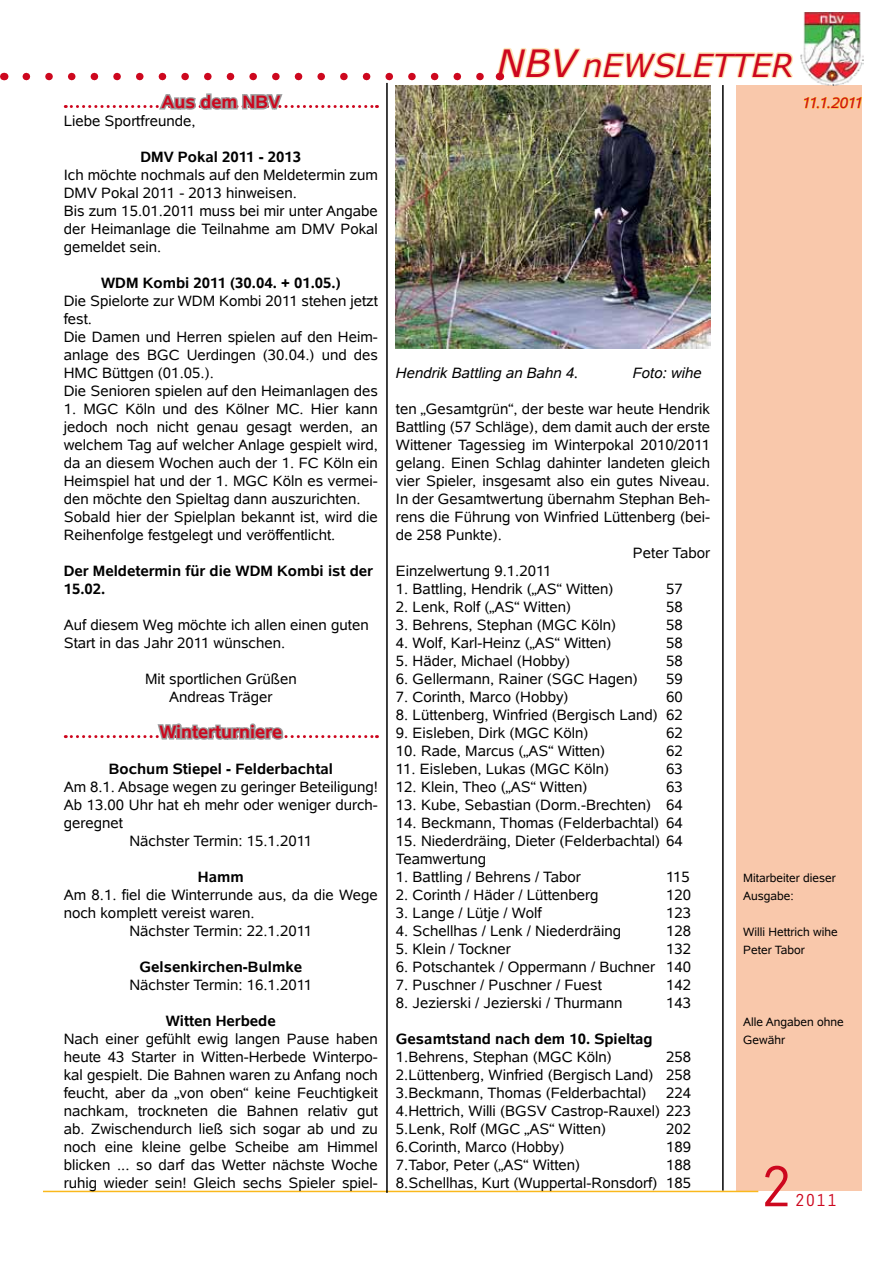
<style>
.page{position:relative;width:893px;height:1263px;background:#fff}
.page>*{position:absolute;margin:0;border:0;box-sizing:border-box;transform-origin:0 0}
.t1{font:60px "Orator Std";color:#cd071e}
.t2{font:italic 31.5px "Verdana";color:#cd071e}
.t3{font:700 18px "Albany";color:#cd071e}
.t4{font:18px "Orator Std";color:#cd071e}
.t5{font:15px/18px "Albany";color:#000}
.t6{font:700 15px/18px "Albany";color:#000}
.t7{font:italic 15px "Albany";color:#000}
.t8{font:italic 15px "Albany";letter-spacing:-.065em;color:#cd071e}
.t9{font:12px/18px "Albany";color:#000}
.s1{font-size:37.5px}
</style>
<div class="page">
<div style="left:737px;top:85px;width:125px;height:1106px;background:#f9c8ab"></div>
<hr style="left:722px;top:85px;width:2px;height:1106px;background:#000">
<img style="left:801px;top:13px;width:62px;height:72px">
<svg style="left:804px;top:97px;width:58px;height:12px"></svg>
<svg style="left:26px;top:73px;width:458px;height:7px"></svg>
<svg style="left:495px;top:48px;width:298px;height:38px"></svg>
<hr style="left:43px;top:1191px;width:715px;height:1px;background:#fab81c">
<svg style="left:65px;top:93px;width:312px;height:17px"></svg>
<svg style="left:65px;top:723px;width:312px;height:17px"></svg>
<hr style="left:386px;top:83px;width:2px;height:1110px;background:#000">
<img style="left:396px;top:85px;width:314px;height:264px">
<svg style="left:395px;top:344px;width:186px;height:5px"></svg>
<p class="t3" style="left:161px;top:89px;width:121px">Aus dem NBV</p>
<p class="t5" style="left:64px;top:112px;width:133px">Liebe Sportfreunde,</p>
<p class="t6" style="left:140px;top:147px;width:162px">DMV Pokal 2011 - 2013</p>
<p class="t5" style="left:64px;top:166px;width:316px">Ich möchte nochmals auf den Meldetermin zum DMV Pokal 2011 - 2013 hinweisen.<br>Bis zum 15.01.2011 muss bei mir unter Angabe der Heimanlage die Teilnahme am DMV Pokal gemeldet sein.</p>
<p class="t6" style="left:101px;top:273px;width:241px">WDM Kombi 2011 (30.04. + 01.05.)</p>
<p class="t5" style="left:64px;top:292px;width:316px">Die Spielorte zur WDM Kombi 2011 stehen jetzt fest.<br>Die Damen und Herren spielen auf den Heim&shy;anlage des BGC Uerdingen (30.04.) und des HMC Büttgen (01.05.).<br>Die Senioren spielen auf den Heimanlagen des</p>
<p class="t5" style="left:64px;top:400px;width:316px">1. MGC Köln und des Kölner MC. Hier kann jedoch noch nicht genau gesagt werden, an welchem Tag auf welcher Anlage gespielt wird, da an diesem Wochen auch der 1. FC Köln ein Heimspiel hat und der 1. MGC Köln es vermei&shy;den möchte den Spieltag dann auszurichten.<br>Sobald hier der Spielplan bekannt ist, wird die Reihenfolge festgelegt und veröffentlicht.</p>
<p class="t6" style="left:64px;top:561px;width:311px">Der Meldetermin für die WDM Kombi ist der<br>15.02.</p>
<p class="t5" style="left:64px;top:616px;width:306px">Auf diesem Weg möchte ich allen einen guten<br>Start in das Jahr 2011 wünschen.</p>
<p class="t5" style="left:145px;top:670px;width:153px;text-align:center">Mit sportlichen Grüßen<br>Andreas Träger</p>
<p class="t3" style="left:159px;top:719px;width:124px">Winterturniere</p>
<p class="t6" style="left:109px;top:759px;width:226px">Bochum Stiepel - Felderbachtal</p>
<p class="t5" style="left:64px;top:778px;width:316px">Am 8.1. Absage wegen zu geringer Beteiligung!</p>
<p class="t5" style="left:64px;top:796px;width:316px">Ab 13.00 Uhr hat eh mehr oder weniger durch-</p>
<p class="t5" style="left:64px;top:814px;width:61px">geregnet</p>
<p class="t5" style="left:129px;top:832px;width:184px">Nächster Termin: 15.1.2011</p>
<p class="t6" style="left:198px;top:867px;width:47px">Hamm</p>
<p class="t5" style="left:64px;top:886px;width:316px">Am 8.1. fiel die Winterrunde aus, da die Wege</p>
<p class="t5" style="left:64px;top:904px;width:192px">noch komplett vereist waren.</p>
<p class="t5" style="left:129px;top:922px;width:184px">Nächster Termin: 22.1.2011</p>
<p class="t6" style="left:140px;top:957px;width:164px">Gelsenkirchen-Bulmke</p>
<p class="t5" style="left:129px;top:976px;width:184px">Nächster Termin: 16.1.2011</p>
<p class="t6" style="left:166px;top:1011px;width:111px">Witten Herbede</p>
<p class="t5" style="left:64px;top:1030px;width:316px;text-align:justify">Nach einer gefühlt ewig langen Pause haben heute 43 Starter in Witten-Herbede Winterpo&shy;kal gespielt. Die Bahnen waren zu Anfang noch feucht, aber da „von oben“ keine Feuchtigkeit nachkam, trockneten die Bahnen relativ gut ab. Zwischendurch ließ sich sogar ab und zu noch eine kleine gelbe Scheibe am Himmel blicken ... so darf das Wetter nächste Woche ruhig wieder sein! Gleich sechs Spieler spiel-</p>
<h2 class="t2" style="left:497px;top:45px;width:298px"><span class="s1">NBV</span> nEWSLETTER</h2>
<p class="t8" style="left:802px;top:93px;width:62px">11.1.2011</p>
<p class="t7" style="left:396px;top:363px;width:184px">Hendrik Battling an Bahn 4.</p>
<p class="t7" style="left:633px;top:363px;width:71px">Foto: wihe</p>
<p class="t5" style="left:396px;top:400px;width:316px">ten „Gesamtgrün“, der beste war heute Hendrik</p>
<p class="t5" style="left:396px;top:418px;width:316px">Battling (57 Schläge), dem damit auch der erste</p>
<p class="t5" style="left:396px;top:436px;width:316px">Wittener Tagessieg im Winterpokal 2010/2011</p>
<p class="t5" style="left:396px;top:454px;width:316px">gelang. Einen Schlag dahinter landeten gleich</p>
<p class="t5" style="left:396px;top:472px;width:316px">vier Spieler, insgesamt also ein gutes Niveau.</p>
<p class="t5" style="left:396px;top:490px;width:316px">In der Gesamtwertung übernahm Stephan Beh-</p>
<p class="t5" style="left:396px;top:508px;width:316px">rens die Führung von Winfried Lüttenberg (bei-</p>
<p class="t5" style="left:396px;top:526px;width:107px">de 258 Punkte).</p>
<p class="t5" style="left:633px;top:544px;width:79px">Peter Tabor</p>
<p class="t5" style="left:396px;top:562px;width:157px">Einzelwertung 9.1.2011</p>
<p class="t5" style="left:396px;top:580px;width:219px">1. Battling, Hendrik („AS“ Witten)</p>
<p class="t5" style="left:666px;top:580px;width:18px">57</p>
<p class="t5" style="left:396px;top:598px;width:177px">2. Lenk, Rolf („AS“ Witten)</p>
<p class="t5" style="left:666px;top:598px;width:18px">58</p>
<p class="t5" style="left:396px;top:616px;width:222px">3. Behrens, Stephan (MGC Köln)</p>
<p class="t5" style="left:666px;top:616px;width:18px">58</p>
<p class="t5" style="left:396px;top:634px;width:217px">4. Wolf, Karl-Heinz („AS“ Witten)</p>
<p class="t5" style="left:666px;top:634px;width:18px">58</p>
<p class="t5" style="left:396px;top:652px;width:176px">5. Häder, Michael (Hobby)</p>
<p class="t5" style="left:666px;top:652px;width:18px">58</p>
<p class="t5" style="left:396px;top:670px;width:243px">6. Gellermann, Rainer (SGC Hagen)</p>
<p class="t5" style="left:666px;top:670px;width:18px">59</p>
<p class="t5" style="left:396px;top:688px;width:174px">7. Corinth, Marco (Hobby)</p>
<p class="t5" style="left:666px;top:688px;width:18px">60</p>
<p class="t5" style="left:396px;top:706px;width:288px">8. Lüttenberg, Winfried (Bergisch Land) 62</p>
<p class="t5" style="left:396px;top:724px;width:194px">9. Eisleben, Dirk (MGC Köln)</p>
<p class="t5" style="left:666px;top:724px;width:18px">62</p>
<p class="t5" style="left:396px;top:742px;width:211px">10. Rade, Marcus („AS“ Witten)</p>
<p class="t5" style="left:666px;top:742px;width:18px">62</p>
<p class="t5" style="left:396px;top:760px;width:215px">11. Eisleben, Lukas (MGC Köln)</p>
<p class="t5" style="left:666px;top:760px;width:18px">63</p>
<p class="t5" style="left:396px;top:778px;width:193px">12. Klein, Theo („AS“ Witten)</p>
<p class="t5" style="left:666px;top:778px;width:18px">63</p>
<p class="t5" style="left:396px;top:796px;width:288px">13. Kube, Sebastian (Dorm.-Brechten) 64</p>
<p class="t5" style="left:396px;top:814px;width:288px">14. Beckmann, Thomas (Felderbachtal) 64</p>
<p class="t5" style="left:396px;top:832px;width:288px">15. Niederdräing, Dieter (Felderbachtal) 64<br>Teamwertung</p>
<p class="t5" style="left:396px;top:868px;width:186px">1. Battling / Behrens / Tabor</p>
<p class="t5" style="left:666px;top:868px;width:25px">115</p>
<p class="t5" style="left:396px;top:886px;width:204px">2. Corinth / Häder / Lüttenberg</p>
<p class="t5" style="left:666px;top:886px;width:27px">120</p>
<p class="t5" style="left:396px;top:904px;width:147px">3. Lange / Lütje / Wolf</p>
<p class="t5" style="left:666px;top:904px;width:27px">123</p>
<p class="t5" style="left:396px;top:922px;width:227px">4. Schellhas / Lenk / Niederdräing</p>
<p class="t5" style="left:666px;top:922px;width:27px">128</p>
<p class="t5" style="left:396px;top:940px;width:116px">5. Klein / Tockner</p>
<p class="t5" style="left:666px;top:940px;width:27px">132</p>
<p class="t5" style="left:396px;top:958px;width:297px">6. Potschantek / Oppermann / Buchner 140</p>
<p class="t5" style="left:396px;top:976px;width:207px">7. Puschner / Puschner / Fuest</p>
<p class="t5" style="left:666px;top:976px;width:27px">142</p>
<p class="t5" style="left:396px;top:994px;width:228px">8. Jezierski / Jezierski / Thurmann</p>
<p class="t5" style="left:666px;top:994px;width:27px">143</p>
<p class="t6" style="left:396px;top:1029px;width:258px">Gesamtstand nach dem 10. Spieltag</p>
<p class="t5" style="left:396px;top:1048px;width:217px">1.Behrens, Stephan (MGC Köln)</p>
<p class="t5" style="left:396px;top:1048px;width:297px;text-align:justify;text-indent:270px">258<br>2.Lüttenberg, Winfried (Bergisch Land) 258<br>3.Beckmann, Thomas (Felderbachtal)</p>
<p class="t5" style="left:396px;top:1084px;width:297px;text-align:justify;text-indent:270px">224<br>4.Hettrich, Willi (BGSV Castrop-Rauxel) 223<br>5.Lenk, Rolf (MGC „AS“ Witten)</p>
<p class="t5" style="left:666px;top:1120px;width:27px">202</p>
<p class="t5" style="left:396px;top:1138px;width:170px">6.Corinth, Marco (Hobby)</p>
<p class="t5" style="left:666px;top:1138px;width:27px">189</p>
<p class="t5" style="left:396px;top:1156px;width:186px">7.Tabor, Peter („AS“ Witten)</p>
<p class="t5" style="left:396px;top:1156px;width:297px;text-align:right">188<br>8.Schellhas, Kurt (Wuppertal-Ronsdorf) 185</p>
<p class="t9" style="left:743px;top:869px;width:94px">Mitarbeiter dieser<br>Ausgabe:</p>
<p class="t9" style="left:743px;top:923px;width:96px">Willi Hettrich wihe<br>Peter Tabor</p>
<p class="t9" style="left:743px;top:1013px;width:102px">Alle Angaben ohne<br>Gewähr</p>
<h1 class="t1" style="left:758px;top:1143px;width:38px">2</h1>
<p class="t4" style="left:794px;top:1187px;width:45px">2011</p>
</div>
